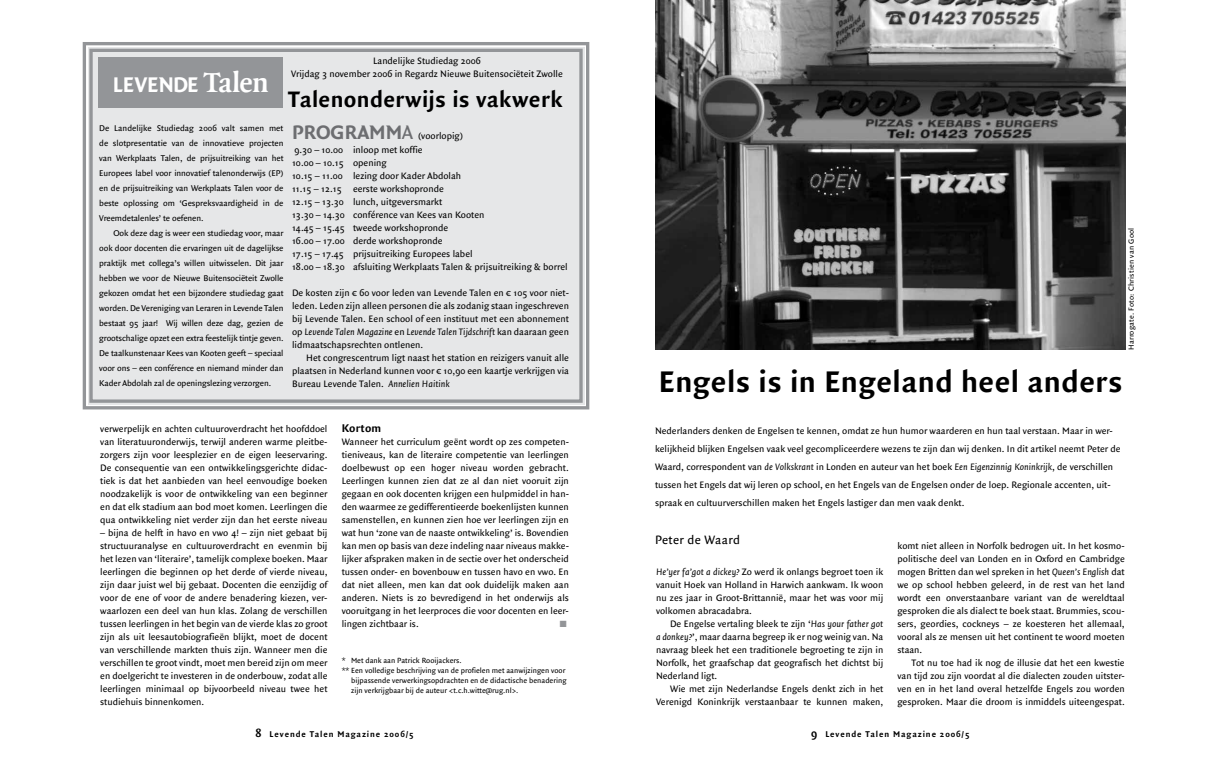
<style>
.page{position:relative;width:1225px;height:766px;background:#fff}
.page>*{position:absolute;margin:0;border:0;box-sizing:border-box;transform-origin:0 0}
.t1{font:700 32px "Quadraat Sans";letter-spacing:.015em;color:#000}
.t2{font:700 24px "Quadraat Sans";letter-spacing:.015em;color:#000}
.t3{font:700 22.8px "Quadraat Sans";letter-spacing:-.005em;color:#fff}
.t4{font:13px "Quadraat Sans";letter-spacing:.025em;color:#000}
.t5{font:700 12px "Quadraat Sans";letter-spacing:.015em;color:#000}
.t6{font:10px/13px "Quadraat Sans";color:#000;text-align:justify}
.t7{font:9px/15px "Quadraat Sans";letter-spacing:-.01em;color:#000;text-align:justify}
.t8{font:700 9px "Quadraat Sans";letter-spacing:.1em;color:#000}
.t9{font:9px "Zapf Dingbats ITC";color:#939598}
.t10{font:8px "Quadraat Sans";color:#000}
.t11{font:8px "Quadraat Sans";letter-spacing:.025em;color:#000}
.s1{font-family:"Quadraat";font-size:30px}
.s2{font-weight:700;font-size:21px;color:#6d6e71}
.s3{font-size:21px;color:#6d6e71}
.s4{font-style:italic}
.s5{font-size:12px}
</style>
<div class="page">
<div style="left:82px;top:42px;width:508px;height:368px;background:#e6e7e8"></div>
<div style="left:89px;top:49px;width:493px;height:353px;border:3px solid #939598"></div>
<div style="left:99px;top:57px;width:184px;height:50px;background:#939598"></div>
<img style="left:655px;top:0;width:470px;height:349px">
<h3 class="t3" style="left:113px;top:72px;width:157px">LEVENDE <span class="s1">Talen</span></h3>
<p class="t6" style="left:291px;top:54px;width:273px;text-align:center">Landelijke Studiedag 2006<br>Vrijdag 3 november 2006 in Regardz Nieuwe Buitensociëteit Zwolle</p>
<h2 class="t2" style="left:288px;top:85px;width:276px">Talenonderwijs is vakwerk</h2>
<p class="t7" style="left:99px;top:121px;width:186px">De Landelijke Studiedag 2006 valt samen met de slotpresentatie van de innovatieve projecten van Werkplaats Talen, de prijsuitreiking van het Europees label voor innovatief talenonderwijs (EP) en de prijsuitreiking van Werkplaats Talen voor de beste oplossing om ‘Gespreksvaardigheid in de Vreemdetalenles’ te oefenen.</p>
<p class="t7" style="left:99px;top:226px;width:186px;text-indent:14px">Ook deze dag is weer een studiedag voor, maar ook door docenten die ervaringen uit de dagelijkse praktijk met collega’s willen uitwisselen. Dit jaar hebben we voor de Nieuwe Buitensociëteit Zwolle gekozen omdat het een bijzondere studiedag gaat worden. De Vereniging van Leraren in Levende Talen bestaat 95 jaar! Wij willen deze dag, gezien de grootschalige opzet een extra feestelijk tintje geven.<br>De taalkunstenaar Kees van Kooten geeft – speciaal voor ons – een conférence en niemand minder dan Kader Abdolah zal de openingslezing verzorgen.</p>
<p class="t6" style="left:292px;top:130px;width:277px;text-align:left"><span class="s2">PROGRAMM</span><span class="s3">A</span> (voorlopig)<br>9.30 – 10.00 inloop met koffie<br>10.00 – 10.15 opening<br>10.15 – 11.00 lezing door Kader Abdolah<br>11.15 – 12.15 eerste workshopronde<br>12.15 – 13.30 lunch, uitgeversmarkt<br>13.30 – 14.30 conférence van Kees van Kooten<br>14.45 – 15.45 tweede workshopronde<br>16.00 – 17.00 derde workshopronde<br>17.15 – 17.45 prijsuitreiking Europees label<br>18.00 – 18.30 afsluiting Werkplaats Talen &amp; prijsuitreiking &amp; borrel</p>
<p class="t6" style="left:292px;top:286px;width:278px">De kosten zijn € 60 voor leden van Levende Talen en € 105 voor niet&shy;leden. Leden zijn alleen personen die als zodanig staan ingeschreven bij Levende Talen. Een school of een instituut met een abonnement op <span class="s4">Levende Talen Magazine</span> en <span class="s4">Levende Talen Tijdschrift</span> kan daaraan geen lidmaatschapsrechten ontlenen.</p>
<p class="t6" style="left:292px;top:351px;width:278px;text-indent:14px">Het congrescentrum ligt naast het station en reizigers vanuit alle plaatsen in Nederland kunnen voor € 10,90 een kaartje verkrijgen via Bureau Levende Talen. <span class="s4">Annelien Haitink</span></p>
<p class="t6" style="left:100px;top:422px;width:229px">verwerpelijk en achten cultuuroverdracht het hoofddoel van literatuuronderwijs, terwijl anderen warme pleitbe&shy;zorgers zijn voor leesplezier en de eigen leeservaring.<br>De consequentie van een ontwikkelingsgerichte didac&shy;tiek is dat het aanbieden van heel eenvoudige boeken noodzakelijk is voor de ontwikkeling van een beginner en dat elk stadium aan bod moet komen. Leerlingen die qua ontwikkeling niet verder zijn dan het eerste niveau</p>
<p class="t6" style="left:100px;top:526px;width:229px">– bijna de helft in havo en vwo 4! – zijn niet gebaat bij structuuranalyse en cultuuroverdracht en evenmin bij het lezen van ‘literaire’, tamelijk complexe boeken. Maar leerlingen die beginnen op het derde of vierde niveau, zijn daar juist wel bij gebaat. Docenten die eenzijdig of voor de ene of voor de andere benadering kiezen, ver&shy;waarlozen een deel van hun klas. Zolang de verschillen tussen leerlingen in het begin van de vierde klas zo groot zijn als uit leesautobiografieën blijkt, moet de docent van verschillende markten thuis zijn. Wanneer men die verschillen te groot vindt, moet men bereid zijn om meer en doelgericht te investeren in de onderbouw, zodat alle leerlingen minimaal op bijvoorbeeld niveau twee het studiehuis binnenkomen.</p>
<p class="t5" style="left:342px;top:421px;width:41px">Kortom</p>
<p class="t6" style="left:342px;top:435px;width:229px">Wanneer het curriculum geënt wordt op zes competen&shy;tieniveaus, kan de literaire competentie van leerlingen doelbewust op een hoger niveau worden gebracht.<br>Leerlingen kunnen zien dat ze al dan niet vooruit zijn gegaan en ook docenten krijgen een hulpmiddel in han&shy;den waarmee ze gedifferentieerde boekenlijsten kunnen samenstellen, en kunnen zien hoe ver leerlingen zijn en wat hun ‘zone van de naaste ontwikkeling’ is. Bovendien kan men op basis van deze indeling naar niveaus makke&shy;lijker afspraken maken in de sectie over het onderscheid tussen onder- en bovenbouw en tussen havo en vwo. En dat niet alleen, men kan dat ook duidelijk maken aan anderen. Niets is zo bevredigend in het onderwijs als vooruitgang in het leerproces die voor docenten en leer&shy;lingen zichtbaar is.</p>
<p class="t9" style="left:560px;top:619px;width:8px">■</p>
<p class="t10" style="left:342px;top:655px;width:121px">* Met dank aan Patrick Rooijackers.</p>
<p class="t10" style="left:342px;top:665px;width:225px">** Een volledige beschrijving van de profielen met aanwijzingen voor</p>
<p class="t10" style="left:351px;top:675px;width:217px">bijpassende verwerkingsopdrachten en de didactische benadering</p>
<p class="t10" style="left:351px;top:685px;width:169px">zijn verkrijgbaar bij de auteur &lt;t.c.h.witte@rug.nl&gt;.</p>
<p class="t11" style="left:1126px;top:350px;width:124px;rotate:-90deg">Harrogate. Foto: Christien van Gool</p>
<h1 class="t1" style="left:659px;top:363px;width:465px">Engels is in Engeland heel anders</h1>
<p class="t6" style="left:655px;top:422px;width:467px;line-height:18px;text-align:left">Nederlanders denken de Engelsen te kennen, omdat ze hun humor waarderen en hun taal verstaan. Maar in wer&shy;kelijkheid blijken Engelsen vaak veel gecompliceerdere wezens te zijn dan wij denken. In dit artikel neemt Peter de Waard, correspondent van <span class="s4">de Volkskrant</span> in Londen en auteur van het boek <span class="s4">Een Eigenzinnig Koninkrijk</span>, de verschillen tussen het Engels dat wij leren op school, en het Engels van de Engelsen onder de loep. Regionale accenten, uit&shy;spraak en cultuurverschillen maken het Engels lastiger dan men vaak denkt.</p>
<h3 class="t4" style="left:655px;top:532px;width:86px">Peter de Waard</h3>
<p class="t6" style="left:656px;top:565px;width:229px"><span class="s4">He’yer fa’got a dickey?</span> Zo werd ik onlangs begroet toen ik vanuit Hoek van Holland in Harwich aankwam. Ik woon nu zes jaar in Groot-Brittannië, maar het was voor mij volkomen abracadabra.</p>
<p class="t6" style="left:656px;top:617px;width:229px;text-indent:14px">De Engelse vertaling bleek te zijn ‘<span class="s4">Has your father got a donkey?</span>’, maar daarna begreep ik er nog weinig van. Na navraag bleek het een traditionele begroeting te zijn in Norfolk, het graafschap dat geografisch het dichtst bij Nederland ligt.</p>
<p class="t6" style="left:656px;top:682px;width:229px;text-align:right">Wie met zijn Nederlandse Engels denkt zich in het<br>Verenigd Koninkrijk verstaanbaar te kunnen maken,</p>
<p class="t6" style="left:897px;top:539px;width:229px">komt niet alleen in Norfolk bedrogen uit. In het kosmo&shy;politische deel van Londen en in Oxford en Cambridge mogen Britten dan wel spreken in het <span class="s4">Queen’s English</span> dat we op school hebben geleerd, in de rest van het land wordt een onverstaanbare variant van de wereldtaal gesproken die als dialect te boek staat. Brummies, scou&shy;sers, geordies, cockneys – ze koesteren het allemaal, vooral als ze mensen uit het continent te woord moeten staan.</p>
<p class="t6" style="left:897px;top:656px;width:229px;text-indent:14px">Tot nu toe had ik nog de illusie dat het een kwestie van tijd zou zijn voordat al die dialecten zouden uitster&shy;ven en in het land overal hetzelfde Engels zou worden gesproken. Maar die droom is inmiddels uiteengespat.</p>
<p class="t8" style="left:255px;top:729px;width:160px"><span class="s5">8</span> Levende Talen Magazine 2006/5</p>
<p class="t8" style="left:811px;top:729px;width:160px"><span class="s5">9</span> Levende Talen Magazine 2006/5</p>
</div>
